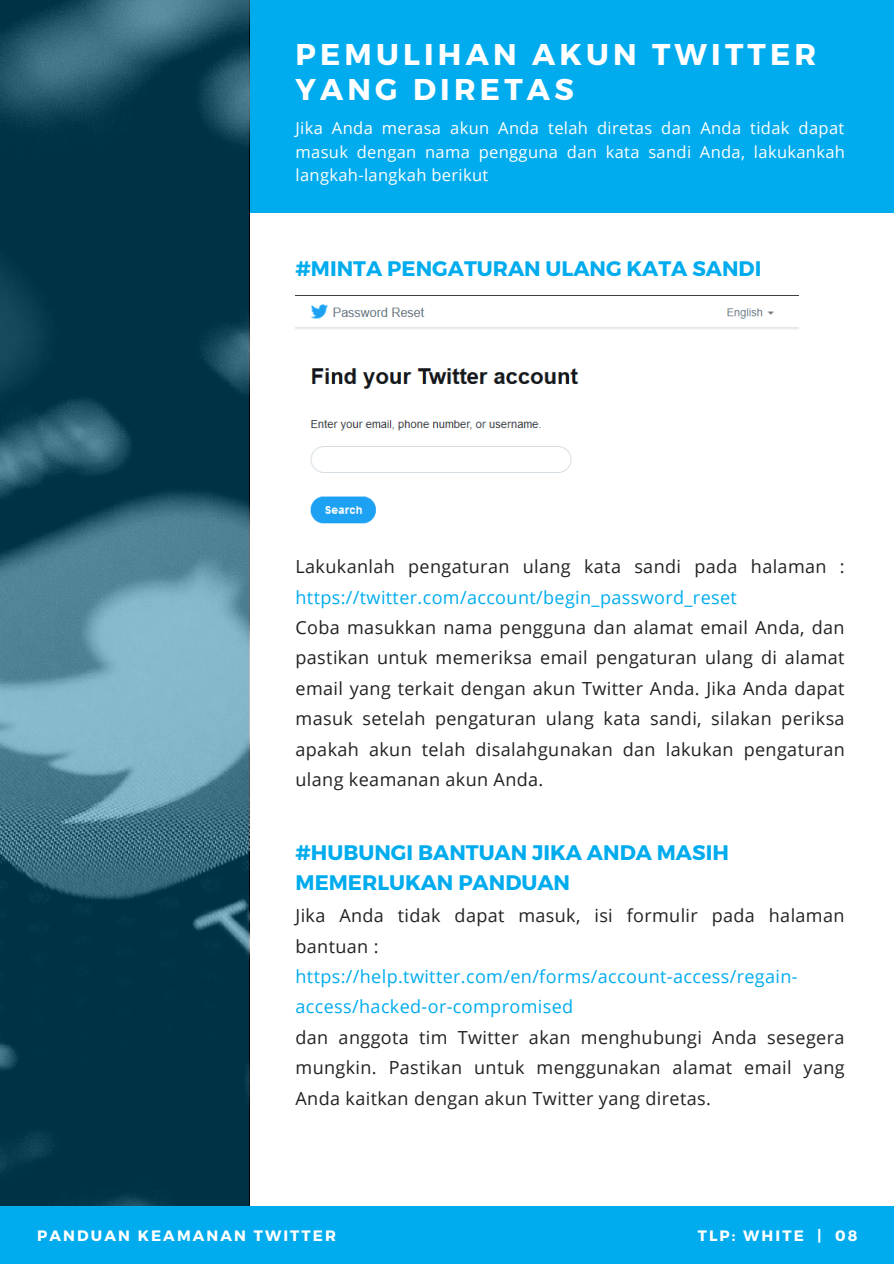
<style>
.page{position:relative;width:894px;height:1264px;background:#fff}
.page>*{position:absolute;margin:0;border:0;box-sizing:border-box;transform-origin:0 0}
.t1{font:700 30px/35px "Montserrat";letter-spacing:.14em;color:#fff}
.t2{font:700 21px/29.2px "Montserrat";color:#00acee}
.t3{font:18px/30.5px "Open Sans";letter-spacing:.02em;color:#222;text-align:justify}
.t4{font:18px/30.5px "Open Sans";letter-spacing:.02em;color:#00acee}
.t5{font:16.5px/23.7px "Open Sans";letter-spacing:.02em;color:#fff;text-align:justify}
.t6{font:700 15px "Montserrat";letter-spacing:.14em;color:#fff}
</style>
<div class="page">
<div style="left:0;top:0;width:893px;height:213px;background:#00acee"></div>
<svg style="left:0;top:0;width:248px;height:1206px;fill:#003346"></svg>
<img style="left:295px;top:295px;width:502px;height:229px">
<div style="left:0;top:1206px;width:893px;height:57px;background:#00acee"></div>
<h1 class="t1" style="left:295px;top:36px;width:522px">PEMULIHAN AKUN TWITTER<br>YANG DIRETAS</h1>
<p class="t5" style="left:295px;top:116px;width:551px">Jika Anda merasa akun Anda telah diretas dan Anda tidak dapat masuk dengan nama pengguna dan kata sandi Anda, lakukankah langkah-langkah berikut</p>
<p class="t2" style="left:295px;top:253px;width:467px">#MINTA PENGATURAN ULANG KATA SANDI</p>
<p class="t3" style="left:295px;top:551px;width:550px">Lakukanlah pengaturan ulang kata sandi pada halaman :</p>
<p class="t4" style="left:295px;top:581px;width:443px">https://twitter.com/account/begin_password_reset</p>
<p class="t3" style="left:295px;top:611px;width:551px">Coba masukkan nama pengguna dan alamat email Anda, dan pastikan untuk memeriksa email pengaturan ulang di alamat email yang terkait dengan akun Twitter Anda. Jika Anda dapat masuk setelah pengaturan ulang kata sandi, silakan periksa apakah akun telah disalahgunakan dan lakukan pengaturan ulang keamanan akun Anda.</p>
<p class="t2" style="left:295px;top:837px;width:435px">#HUBUNGI BANTUAN JIKA ANDA MASIH<br>MEMERLUKAN PANDUAN</p>
<p class="t3" style="left:295px;top:900px;width:550px">Jika Anda tidak dapat masuk, isi formulir pada halaman bantuan :</p>
<p class="t4" style="left:295px;top:960px;width:503px">https://help.twitter.com/en/forms/account-access/regain&shy;access/hacked-or-compromised</p>
<p class="t3" style="left:295px;top:1021px;width:550px">dan anggota tim Twitter akan menghubungi Anda sesegera mungkin. Pastikan untuk menggunakan alamat email yang Anda kaitkan dengan akun Twitter yang diretas.</p>
<p class="t6" style="left:37px;top:1225px;width:300px">PANDUAN KEAMANAN TWITTER</p>
<p class="t6" style="left:697px;top:1225px;width:161px">TLP: WHITE | 08</p>
</div>
